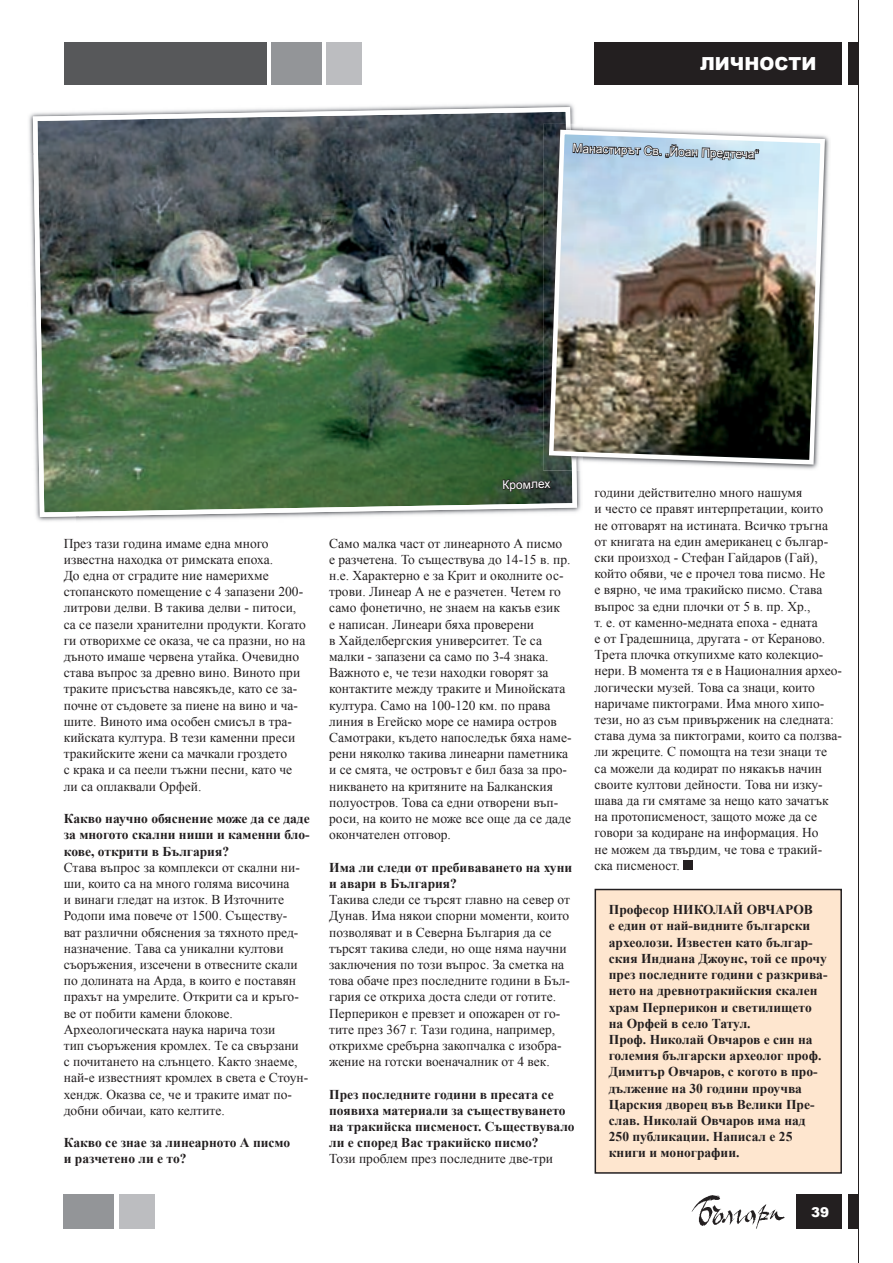
<style>
.page{position:relative;width:893px;height:1263px;background:#fff}
.page>*{position:absolute;margin:0;border:0;box-sizing:border-box;transform-origin:0 0}
.t1{font:900 18px "Arial";color:#fff}
.t2{font:13.5px/16.2px "Times New Roman";color:#231f20}
.t3{font:700 13.5px/16.2px "Times New Roman";color:#231f20}
.t4{font:900 13.5px "Arial";color:#fff}
.t5{font:12px "Arial";color:#fff}
.s1{font-weight:700}
.s2{font-weight:400}
</style>
<div class="page">
<hr style="left:859px;top:0;width:1px;height:1263px;background:#231f20">
<div style="left:848px;top:43px;width:11px;height:42px;background:#231f20"></div>
<div style="left:595px;top:43px;width:247px;height:42px;background:#231f20"></div>
<div style="left:64px;top:43px;width:202px;height:42px;background:#57585a"></div>
<div style="left:271px;top:43px;width:51px;height:42px;background:#939598"></div>
<div style="left:327px;top:43px;width:35px;height:42px;background:#bcbdc0"></div>
<div style="left:64px;top:1195px;width:50px;height:34px;background:#939598"></div>
<div style="left:119px;top:1195px;width:35px;height:34px;background:#bcbdc0"></div>
<div style="left:848px;top:1195px;width:11px;height:34px;background:#231f20"></div>
<img style="left:691px;top:1195px;width:94px;height:34px">
<div style="left:796px;top:1195px;width:46px;height:34px;background:#231f20"></div>
<div style="left:595px;top:889px;width:247px;height:285px;background:#fee6cf"></div>
<div style="left:683px;top:860px;width:9px;height:10px;background:#231f20"></div>
<img style="left:29px;top:103px;width:544px;height:50px">
<img style="left:29px;top:153px;width:48px;height:368px">
<img style="left:77px;top:470px;width:504px;height:51px">
<img style="left:33px;top:107px;width:544px;height:410px">
<img style="left:576px;top:124px;width:253px;height:346px">
<img style="left:543px;top:124px;width:23px;height:346px">
<img style="left:566px;top:124px;width:10px;height:346px">
<img style="left:549px;top:130px;width:276px;height:335px">
<svg style="left:501px;top:474px;width:52px;height:19px"></svg>
<svg style="left:572px;top:136px;width:189px;height:25px;background:#98abba"></svg>
<p class="t1" style="left:700px;top:51px;width:117px">ЛИЧНОСТИ</p>
<p class="t5" style="left:573px;top:140px;width:188px;rotate:2deg">Манастирът Св. „Йоан Предтеча“</p>
<p class="t2" style="left:64px;top:535px;width:244px">През тази година имаме една много известна находка от римската епоха.<br>До една от сградите ние намерихме стопанското помещение с 4 запазени 200- литрови делви. В такива делви - питоси, са се пазели хранителни продукти. Когато ги отворихме се оказа, че са празни, но на дъното имаше червена утайка. Очевидно става въпрос за древно вино. Виното при траките присъства навсякъде, като се за&shy;почне от съдовете за пиене на вино и ча&shy;шите. Виното има особен смисъл в тра&shy;кийската култура. В тези каменни преси тракийските жени са мачкали гроздето<br>с крака и са пеели тъжни песни, като че ли са оплаквали Орфей.</p>
<p class="t2" style="left:64px;top:810px;width:248px"><span class="s1">Какво научно обяснение може да се даде за многото скални ниши и каменни бло&shy;кове, открити в България?<br></span>Става въпрос за комплекси от скални ни&shy;ши, които са на много голяма височина<br>и винаги гледат на изток. В Източните<br>Ро допи има повече от 1500. Съществу-<br>ват различни обяснения за тяхното пред&shy;наз начение. Тава са уникални култови съор ъжения, изсечени в отвесните скали по долината на Арда, в които е поставян прахът на умрелите. Открити са и кръго&shy;ве от побити камени блокове.<br>Археологическата наука нарича този<br>тип съоръжения кромлех. Те са свързани<br>с почитането на слънцето. Както знаеме, най-е известният кромлех в света е Стоун&shy;хендж. Оказва се, че и траките имат по&shy;добни обичаи, като келтите.</p>
<p class="t3" style="left:64px;top:1134px;width:228px">Какво се знае за линеарното А писмо и разчетено ли е то?</p>
<p class="t5" style="left:502px;top:477px;width:50px;rotate:-1deg">Кромлех</p>
<p class="t2" style="left:329px;top:535px;width:244px">Само малка част от линеарното А писмо е разчетена. То съществува до 14-15 в. пр. н.е. Характерно е за Крит и околните ос&shy;тро ви. Линеар А не е разчетен. Четем го само фонетично, не знаем на какъв език<br>е написан. Линеари бяха проверени<br>в Хайделбергския университет. Те са малки - запазени са само по 3-4 знака.<br>Важното е, че тези находки говорят за контактите между траките и Минойската култура. Само на 100-120 км. по права линия в Егейско море се намира остров Самотраки, където напоследък бяха на ме&shy;рени няколко такива линеарни паметника и се смята, че островът е бил база за про&shy;никването на критяните на Балканския полуостров. Това са едни отворени въп&shy;роси, на които не може все още да се даде окончателен отговор.</p>
<p class="t2" style="left:329px;top:859px;width:245px"><span class="s1">Има ли следи от пребиваването на хуни и авари в България?<br></span>Такива следи се търсят главно на север от Дунав. Има някои спорни моменти, които позволяват и в Северна България да се тър сят такива следи, но още няма научни заключения по този въпрос. За сметка на това обаче през последните години в Бъл&shy;гария се откриха доста следи от готите.<br>Перперикон е превзет и опожарен от го&shy;тите през 367 г. Тази година, например, открихме сребърна закопчалка с изобра&shy;жение на готски военачалник от 4 век.</p>
<p class="t3" style="left:329px;top:1085px;width:247px">През последните години в пресата се появиха материали за съществуването на тракийска писменост. Съществувало ли е според Вас тракийско писмо?<br><span class="s2">Този проблем през последните две-три</span></p>
<p class="t2" style="left:595px;top:484px;width:249px">години действително много нашумя<br>и често се правят интерпретации, които<br>не отговарят на истината. Всичко тръгна от книгата на един американец с българ&shy;ски произход - Стефан Гайдаров (Гай), който обяви, че е прочел това писмо. Не<br>е вярно, че има тракийско писмо. Става въпрос за едни плочки от 5 в. пр. Хр.,<br>т. е. от каменно-медната епоха - едната<br>е от Градешница, другата - от Кераново.<br>Трета плочка откупихме като колекцио&shy;нери. В момента тя е в Националния архео&shy;логически музей. Това са знаци, които наричаме пиктограми. Има много хипо&shy;тези, но аз съм привърженик на следната: става дума за пиктограми, които са ползва&shy;ли жреците. С помощта на тези знаци те са можели да кодират по някакъв начин своите култови дейности. Това ни изку&shy;шава да ги смятаме за нещо като зачатък на протописменост, защото може да се говори за кодиране на информация. Но<br>не можем да твърдим, че това е тракий&shy;ска писменост.</p>
<p class="t3" style="left:609px;top:901px;width:220px">Професор НИКОЛАЙ ОВЧАРОВ<br>е един от най-видните български археолози. Известен като бъл гар&shy;ския Индиана Джоунс, той се прочу през последните години с разкри ва&shy;нето на древнотракийския скален храм Перперикон и светилището на Орфей в село Татул.<br>Проф. Ни колай Овчаров е син на големия български археолог проф.<br>Димитър Овчаров, с когото в про&shy;дължение на 30 години проучва<br>Царския дворец във Велики Пре&shy;слав. Николай Овчаров има над<br>250 публикации. Написал е 25 книги и монографии.</p>
<p class="t4" style="left:811px;top:1202px;width:20px">39</p>
</div>
